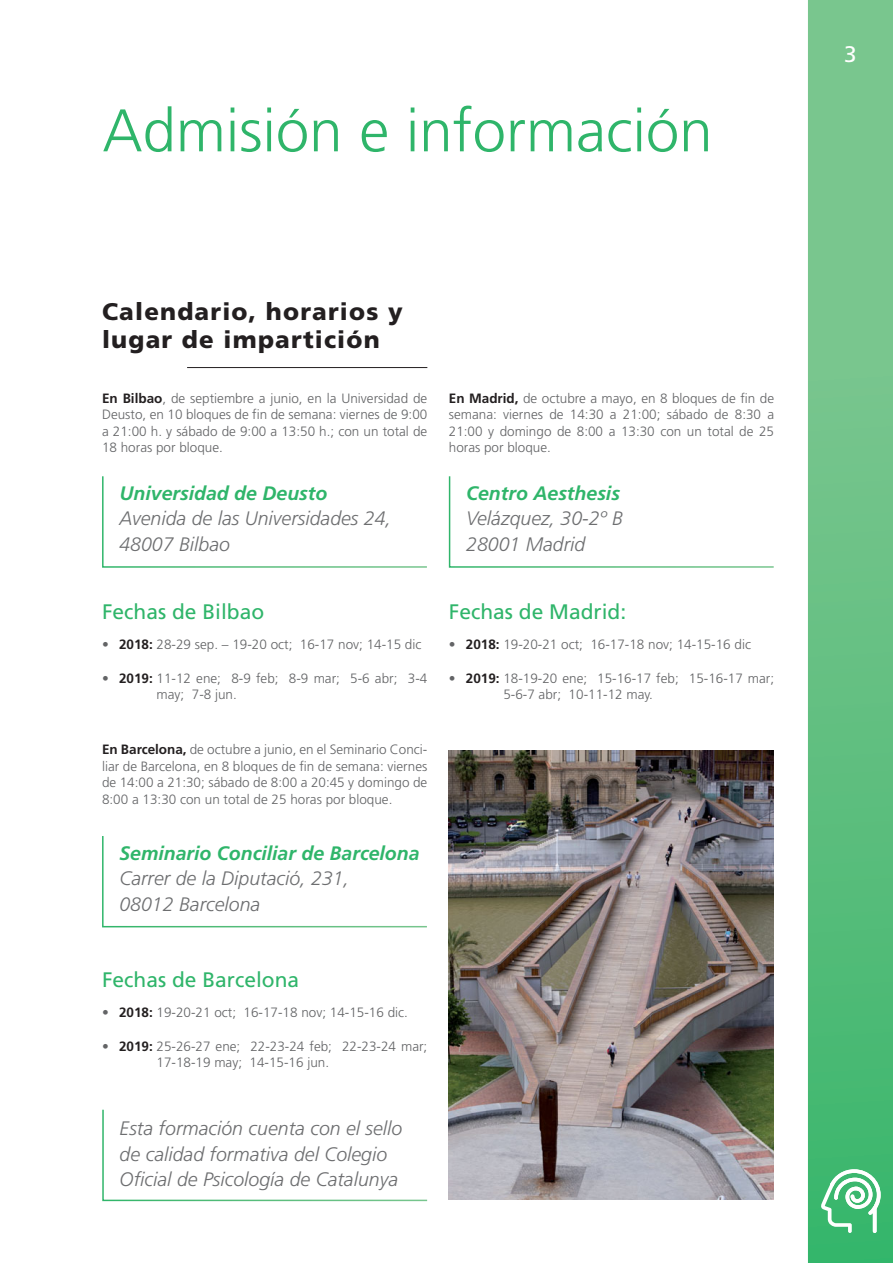
<style>
.page{position:relative;width:893px;height:1263px;background:#fff}
.page>*{position:absolute;margin:0;border:0;box-sizing:border-box;transform-origin:0 0}
.t1{font:300 60px "Frutiger LT Std";color:#2fb56a}
.t2{font:900 24px/28.5px "Frutiger LT Std";letter-spacing:.05em;color:#231f20}
.t3{font:22.5px "Frutiger LT Std";color:#fff}
.t4{font:21px "Frutiger LT Std";color:#2fb56a}
.t5{font:italic 300 19.5px/25.5px "Frutiger LT Std";color:#6d6e70}
.t6{font:italic 700 19.5px "Frutiger LT Std";color:#2fb56a}
.t7{font:300 13.5px/16.5px "Frutiger LT Std";color:#636466;text-align:justify}
.s1{font-weight:700;color:#231f20}
</style>
<div class="page">
<svg style="left:808px;top:0;width:85px;height:1263px;background:#64c082"></svg>
<svg style="left:820px;top:1169px;width:61px;height:64px"></svg>
<hr style="left:187px;top:367px;width:240px;height:1px;background:#231f20">
<svg style="left:102px;top:476px;width:325px;height:92px"></svg>
<svg style="left:102px;top:836px;width:325px;height:92px"></svg>
<svg style="left:448px;top:476px;width:326px;height:92px"></svg>
<img style="left:449px;top:750px;width:325px;height:449px">
<svg style="left:102px;top:1109px;width:326px;height:93px"></svg>
<h1 class="t1" style="left:102px;top:105px;width:612px">Admisión e información</h1>
<h2 class="t2" style="left:102px;top:298px;width:302px">Calendario, horarios y lugar de impartición</h2>
<p class="t7" style="left:102px;top:390px;width:327px"><span class="s1">En Bilbao</span>, de septiembre a junio, en la Universidad de Deusto, en 10 bloques de fin de semana: viernes de 9:00 a 21:00 h. y sábado de 9:00 a 13:50 h.; con un total de 18 horas por bloque.</p>
<h3 class="t6" style="left:119px;top:485px;width:210px">Universidad de Deusto</h3>
<h3 class="t5" style="left:119px;top:507px;width:273px">Avenida de las Universidades 24,<br>48007 Bilbao</h3>
<h3 class="t4" style="left:102px;top:602px;width:164px">Fechas de Bilbao</h3>
<p class="t7" style="left:102px;top:637px;width:321px">• <span class="s1">2018:</span> 28-29 sep. – 19-20 oct; 16-17 nov; 14-15 dic</p>
<p class="t7" style="left:157px;top:670px;width:272px;text-indent:-55px">• <span class="s1">2019:</span> 11-12 ene; 8-9 feb; 8-9 mar; 5-6 abr; 3-4 may; 7-8 jun.</p>
<p class="t7" style="left:102px;top:742px;width:327px"><span class="s1">En Barcelona,</span> de octubre a junio, en el Seminario Conci&shy;liar de Barcelona, en 8 bloques de fin de semana: viernes de 14:00 a 21:30; sábado de 8:00 a 20:45 y domingo de 8:00 a 13:30 con un total de 25 horas por bloque.</p>
<h3 class="t6" style="left:119px;top:844px;width:302px">Seminario Conciliar de Barcelona</h3>
<h3 class="t5" style="left:119px;top:866px;width:231px">Carrer de la Diputació, 231,<br>08012 Barcelona</h3>
<p class="t7" style="left:449px;top:390px;width:327px"><span class="s1">En Madrid,</span> de octubre a mayo, en 8 bloques de fin de semana: viernes de 14:30 a 21:00; sábado de 8:30 a 21:00 y domingo de 8:00 a 13:30 con un total de 25 horas por bloque.</p>
<h3 class="t6" style="left:466px;top:485px;width:155px">Centro Aesthesis</h3>
<h3 class="t5" style="left:466px;top:507px;width:158px">Velázquez, 30-2º B<br>28001 Madrid</h3>
<h3 class="t4" style="left:449px;top:602px;width:179px">Fechas de Madrid:</h3>
<p class="t7" style="left:449px;top:637px;width:304px">• <span class="s1">2018:</span> 19-20-21 oct; 16-17-18 nov; 14-15-16 dic</p>
<p class="t7" style="left:503px;top:670px;width:272px;text-indent:-55px">• <span class="s1">2019:</span> 18-19-20 ene; 15-16-17 feb; 15-16-17 mar;<br>5-6-7 abr; 10-11-12 may.</p>
<h3 class="t4" style="left:102px;top:971px;width:199px">Fechas de Barcelona</h3>
<p class="t7" style="left:102px;top:1005px;width:307px">• <span class="s1">2018:</span> 19-20-21 oct; 16-17-18 nov; 14-15-16 dic.</p>
<p class="t7" style="left:157px;top:1039px;width:272px;text-indent:-55px">• <span class="s1">2019:</span> 25-26-27 ene; 22-23-24 feb; 22-23-24 mar;<br>17-18-19 may; 14-15-16 jun.</p>
<h3 class="t5" style="left:120px;top:1117px;width:284px">Esta formación cuenta con el sello de calidad formativa del Colegio<br>Oficial de Psicología de Catalunya</h3>
<h3 class="t3" style="left:844px;top:44px;width:14px">3</h3>
</div>
